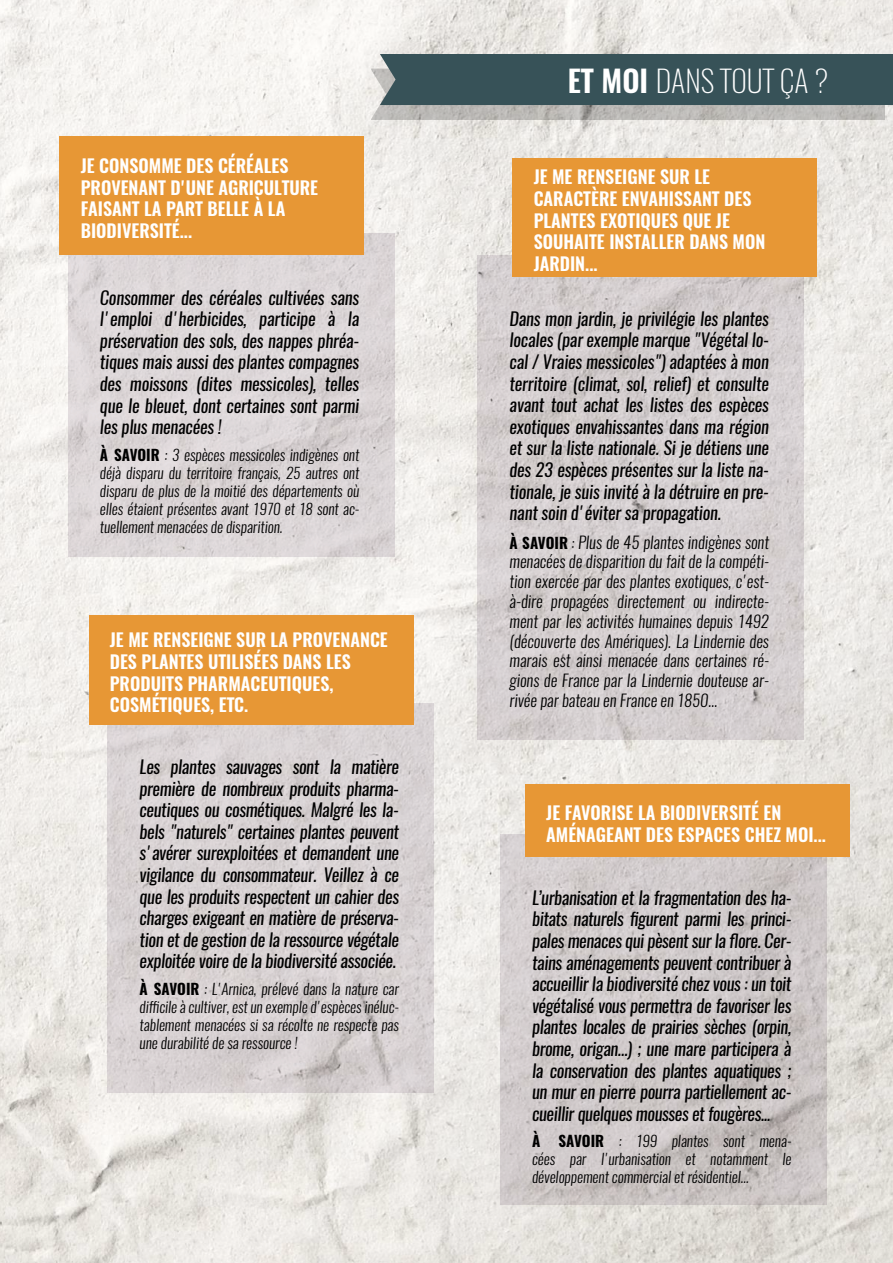
<style>
.page{position:relative;width:893px;height:1263px;background:#fff}
.page>*{position:absolute;margin:0;border:0;box-sizing:border-box;transform-origin:0 0}
.t1{font:200 30px "Oswald";color:#fff}
.t2{font:italic 18px/21.6px "Oswald";letter-spacing:-.02em;color:#000;text-align:justify}
.t3{font:600 18px/21.6px "Oswald";color:#fff}
.t4{font:italic 300 16.5px/19.8px "Oswald";color:#000;text-align:justify}
.t5{font:italic 300 15px/18px "Oswald";color:#000;text-align:justify}
.s1{font-weight:700;font-style:normal}
.s2{font-weight:600}
.s3{font-weight:700;font-style:normal;font-size:15px}
.s4{font-size:15px}
</style>
<div class="page">
<img style="left:0;top:0;width:893px;height:1263px">
<div style="left:371px;top:69px;width:514px;height:51px;background:#000;opacity:.2"></div>
<div style="left:380px;top:54px;width:513px;height:51px;background:#375258"></div>
<div style="left:68px;top:234px;width:326px;height:323px;background:#d7d0d8"></div>
<div style="left:60px;top:136px;width:304px;height:119px;background:#e79735"></div>
<svg style="left:478px;top:255px;width:326px;height:485px;background:#d3cdce"></svg>
<div style="left:108px;top:703px;width:326px;height:390px;background:#d7d0d8"></div>
<div style="left:89px;top:615px;width:325px;height:110px;background:#e79735"></div>
<svg style="left:500px;top:834px;width:326px;height:371px;background:#cdc7c7"></svg>
<div style="left:525px;top:784px;width:325px;height:73px;background:#e79735"></div>
<div style="left:512px;top:158px;width:304px;height:119px;background:#e79735"></div>
<p class="t3" style="left:81px;top:156px;width:239px">JE CONSOMME DES CÉRÉALES<br>PROVENANT D'UNE AGRICULTURE<br>FAISANT LA PART BELLE À LA<br>BIODIVERSITÉ...</p>
<p class="t2" style="left:100px;top:286px;width:261px">Consommer des céréales cultivées sans l'emploi d'herbicides, participe à la préservation des sols, des nappes phréa&shy;tiques mais aussi des plantes compagnes des moissons (dites messicoles), telles que le bleuet, dont certaines sont parmi les plus menacées !</p>
<p class="t5" style="left:100px;top:445px;width:261px"><span class="s1">À SAVOIR</span> : 3 espèces messicoles indigènes ont déjà disparu du territoire français, 25 autres ont disparu de plus de la moitié des départements où elles étaient présentes avant 1970 et 18 sont ac&shy;tuellement menacées de disparition.</p>
<p class="t3" style="left:110px;top:630px;width:279px">JE ME RENSEIGNE SUR LA PROVENANCE<br>DES PLANTES UTILISÉES DANS LES<br>PRODUITS PHARMACEUTIQUES,<br>COSMÉTIQUES, ETC.</p>
<p class="t2" style="left:140px;top:756px;width:261px">Les plantes sauvages sont la matière première de nombreux produits pharma&shy;ceutiques ou cosmétiques. Malgré les la&shy;bels "naturels" certaines plantes peuvent s'avérer surexploitées et demandent une vigilance du consommateur. Veillez à ce que les produits respectent un cahier des charges exigeant en matière de préserva&shy;tion et de gestion de la ressource végétale exploitée voire de la biodiversité associée.</p>
<p class="t5" style="left:140px;top:980px;width:261px"><span class="s1">À SAVOIR</span> : L'Arnica, prélevé dans la nature car difficile à cultiver, est un exemple d'espèces inéluc&shy;tablement menacées si sa récolte ne respecte pas une durabilité de sa ressource !</p>
<h1 class="t1" style="left:568px;top:61px;width:262px"><span class="s2">ET MOI</span> DANS TOUT ÇA ?</h1>
<p class="t3" style="left:534px;top:167px;width:233px">JE ME RENSEIGNE SUR LE<br>CARACTÈRE ENVAHISSANT DES<br>PLANTES EXOTIQUES QUE JE<br>SOUHAITE INSTALLER DANS MON<br>JARDIN...</p>
<p class="t2" style="left:510px;top:308px;width:261px">Dans mon jardin, je privilégie les plantes locales (par exemple marque "Végétal lo&shy;cal / Vraies messicoles") adaptées à mon territoire (climat, sol, relief) et consulte avant tout achat les listes des espèces exotiques envahissantes dans ma région et sur la liste nationale. Si je détiens une des 23 espèces présentes sur la liste na&shy;tionale, je suis invité à la détruire en pre&shy;nant soin d'éviter sa propagation.</p>
<p class="t4" style="left:510px;top:532px;width:261px"><span class="s3">À SAVOIR</span> <span class="s4">:</span> Plus de 45 plantes indigènes sont menacées de disparition du fait de la compéti&shy;tion exercée par des plantes exotiques, c'est&shy;à-dire propagées directement ou indirecte&shy;ment par les activités humaines depuis 1492 (découverte des Amériques). La Lindernie des marais est ainsi menacée dans certaines ré&shy;gions de France par la Lindernie douteuse ar&shy;rivée par bateau en France en 1850...</p>
<p class="t3" style="left:546px;top:802px;width:281px">JE FAVORISE LA BIODIVERSITÉ EN<br>AMÉNAGEANT DES ESPACES CHEZ MOI...</p>
<p class="t2" style="left:532px;top:887px;width:261px">L’urbanisation et la fragmentation des ha&shy;bitats naturels figurent parmi les princi&shy;pales menaces qui pèsent sur la flore. Cer&shy;tains aménagements peuvent contribuer à accueillir la biodiversité chez vous : un toit végétalisé vous permettra de favoriser les plantes locales de prairies sèches (orpin, brome, origan…) ; une mare participera à la conservation des plantes aquatiques ; un mur en pierre pourra partiellement ac&shy;cueillir quelques mousses et fougères...</p>
<p class="t5" style="left:532px;top:1132px;width:261px"><span class="s1">À SAVOIR</span> : 199 plantes sont mena&shy;cées par l'urbanisation et notamment le développement commercial et résidentiel...</p>
</div>
